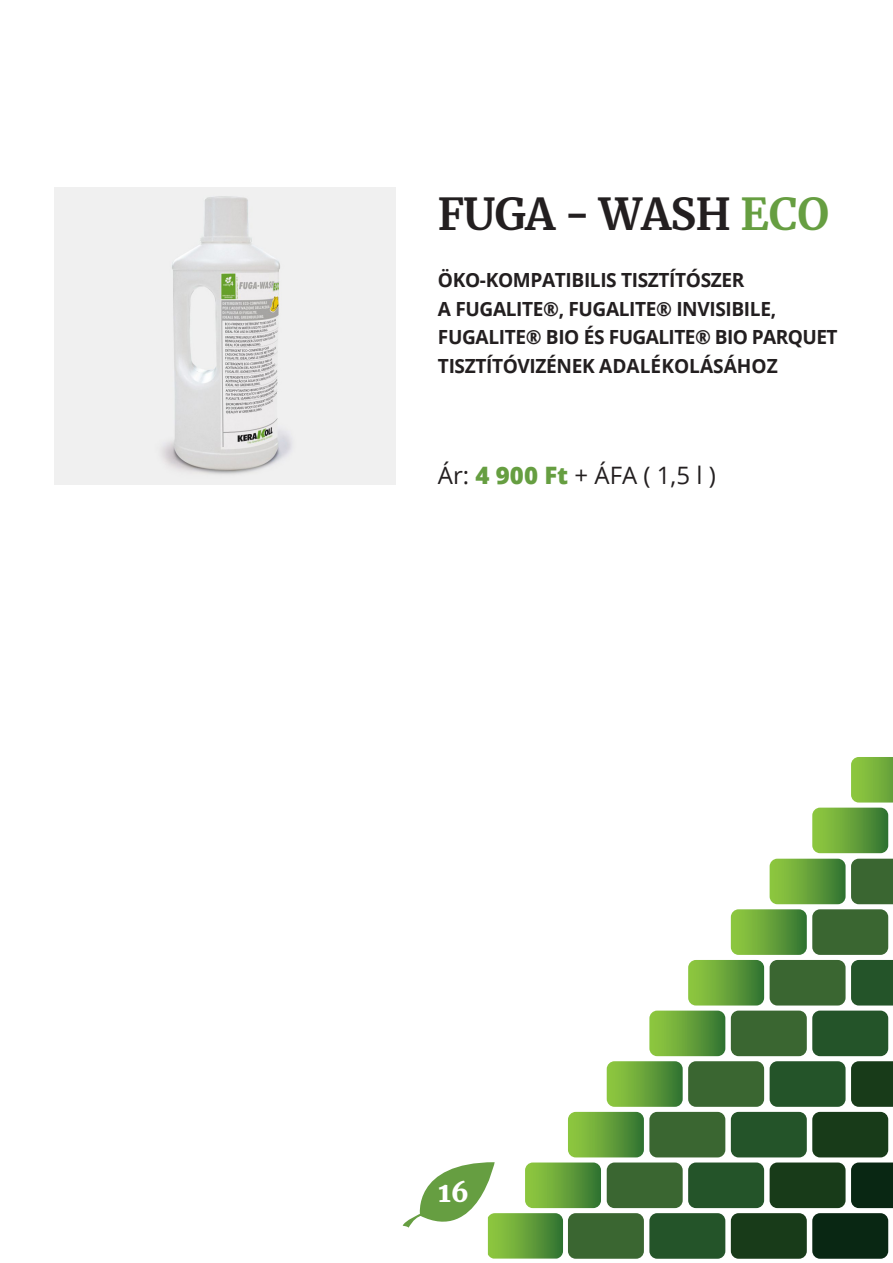
<style>
.page{position:relative;width:893px;height:1263px;background:#fff}
.page>*{position:absolute;margin:0;border:0;box-sizing:border-box;transform-origin:0 0}
.t1{font:700 43.5px "Merriweather";letter-spacing:-.02em;color:#231f20}
.t2{font:900 27px "Merriweather";color:#fff}
.t3{font:24px "Open Sans";color:#231f20}
.t4{font:700 19.5px/28.5px "Open Sans";letter-spacing:-.02em;color:#231f20}
.s1{color:#669e41}
.s2{font-weight:800;color:#669e41}
</style>
<div class="page">
<img style="left:54px;top:187px;width:341px;height:298px">
<svg style="left:851px;top:757px;width:42px;height:45px;background:#7db63f"></svg>
<svg style="left:812px;top:808px;width:76px;height:45px;background:#67a33c"></svg>
<div style="left:851px;top:859px;width:42px;height:45px;background:#3a6631"></div>
<div style="left:812px;top:909px;width:76px;height:46px;background:#3a6631;border-radius:8px"></div>
<div style="left:851px;top:960px;width:42px;height:45px;background:#245429"></div>
<div style="left:812px;top:1010px;width:76px;height:46px;background:#245429;border-radius:8px"></div>
<svg style="left:851px;top:1061px;width:42px;height:46px;background:#1d3f1e"></svg>
<div style="left:812px;top:1112px;width:76px;height:45px;background:#183b19;border-radius:8px"></div>
<div style="left:851px;top:1162px;width:42px;height:46px;background:#092713"></div>
<svg style="left:403px;top:859px;width:442px;height:399px"></svg>
<div style="left:649px;top:1213px;width:76px;height:46px;background:#245429;border-radius:8px"></div>
<div style="left:731px;top:1213px;width:76px;height:46px;background:#183b19;border-radius:8px"></div>
<div style="left:812px;top:1213px;width:76px;height:46px;background:#092713;border-radius:8px"></div>
<p class="t1" style="left:438px;top:184px;width:393px">FUGA - WASH <span class="s1">ECO</span></p>
<p class="t4" style="left:438px;top:265px;width:308px">ÖKO‑KOMPATIBILIS TISZTÍTÓSZER</p>
<p class="t4" style="left:438px;top:294px;width:340px">A FUGALITE®, FUGALITE® INVISIBILE,</p>
<p class="t4" style="left:438px;top:322px;width:401px">FUGALITE® BIO ÉS FUGALITE® BIO PARQUET<br>TISZTÍTÓVIZÉNEK ADALÉKOLÁSÁHOZ</p>
<p class="t3" style="left:438px;top:458px;width:279px">Ár: <span class="s2">4 900 Ft</span> + ÁFA ( 1,5 l )</p>
<h2 class="t2" style="left:438px;top:1174px;width:32px">16</h2>
</div>
